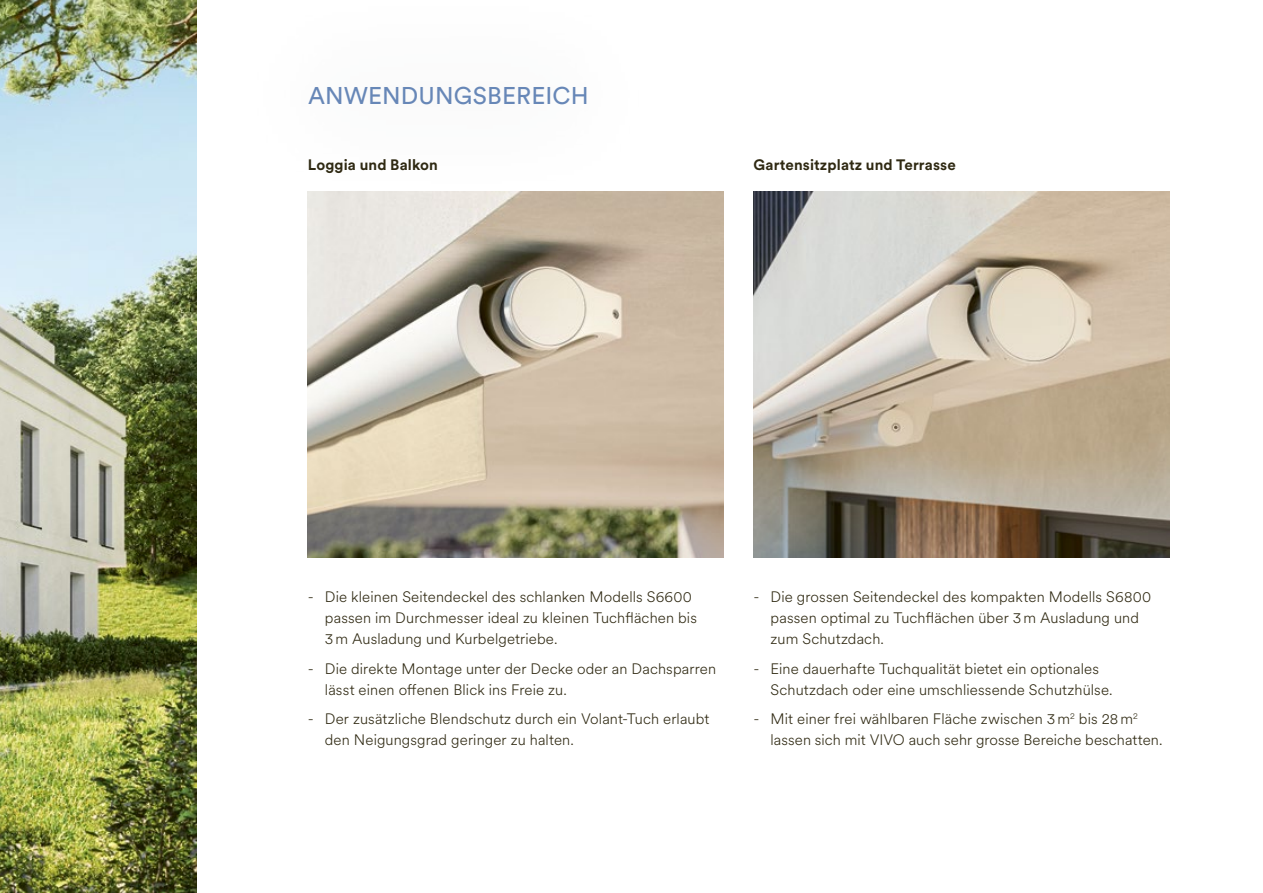
<style>
.page{position:relative;width:1263px;height:893px;background:#fff}
.page>*{position:absolute;margin:0;border:0;box-sizing:border-box;transform-origin:0 0}
.t1{font:24px "Circular XX";letter-spacing:.005em;color:#6787b7}
.t2{font:300 15px/21px "Circular XX";letter-spacing:.01em;color:#2f2912}
.t3{font:700 15px "Circular XX";letter-spacing:.01em;color:#2f2912}
</style>
<div class="page">
<img style="left:0;top:0;width:196px;height:893px">
<img style="left:308px;top:192px;width:416px;height:365px">
<img style="left:753px;top:192px;width:416px;height:365px">
<div style="left:231px;top:0;width:432px;height:195px;background:#fefefe"></div>
<h1 class="t1" style="left:308px;top:79px;width:282px">ANWENDUNGSBEREICH</h1>
<p class="t3" style="left:308px;top:155px;width:132px">Loggia und Balkon</p>
<p class="t3" style="left:753px;top:155px;width:204px">Gartensitzplatz und Terrasse</p>
<p class="t2" style="left:325px;top:586px;width:373px;text-indent:-17px">- Die kleinen Seitendeckel des schlanken Modells S6600 passen im Durchmesser ideal zu kleinen Tuchflächen bis<br>3m Ausladung und Kurbelgetriebe.</p>
<p class="t2" style="left:325px;top:657px;width:393px;text-indent:-17px">- Die direkte Montage unter der Decke oder an Dachsparren lässt einen offenen Blick ins Freie zu.</p>
<p class="t2" style="left:325px;top:708px;width:386px;text-indent:-17px">- Der zusätzliche Blendschutz durch ein Volant-Tuch erlaubt den Neigungsgrad geringer zu halten.</p>
<p class="t2" style="left:770px;top:586px;width:382px;text-indent:-17px">- Die grossen Seitendeckel des kompakten Modells S6800 passen optimal zu Tuchflächen über 3m Ausladung und zum Schutzdach.</p>
<p class="t2" style="left:770px;top:657px;width:343px;text-indent:-17px">- Eine dauerhafte Tuchqualität bietet ein optionales<br>Schutzdach oder eine umschliessende Schutzhülse.</p>
<p class="t2" style="left:770px;top:708px;width:393px;text-indent:-17px">- Mit einer frei wählbaren Fläche zwischen 3m<sup>2</sup> bis 28m<sup>2 </sup>lassen sich mit VIVO auch sehr grosse Bereiche beschatten.</p>
</div>
